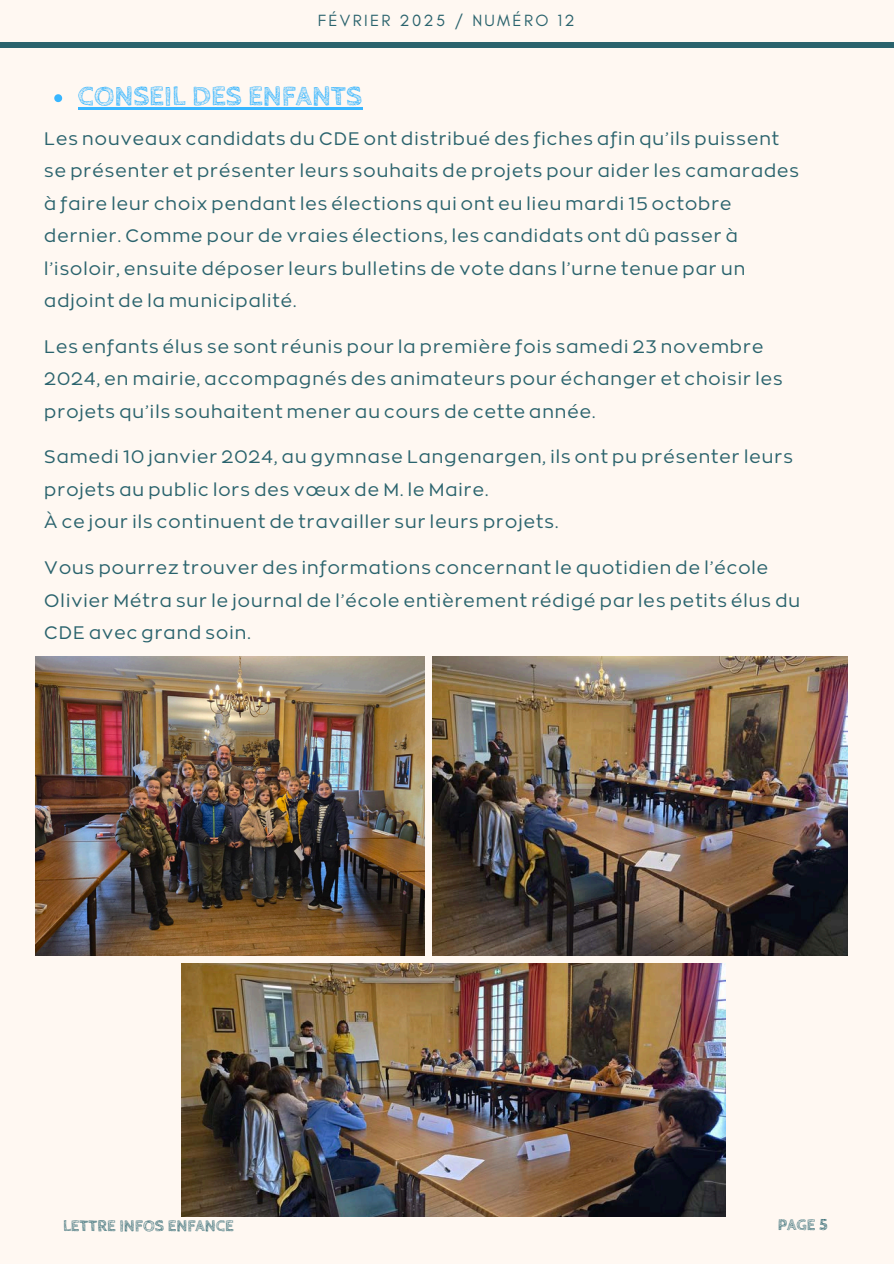
<style>
.page{position:relative;width:894px;height:1264px;background:#fff}
.page>*{position:absolute;margin:0;border:0;box-sizing:border-box;transform-origin:0 0}
.t1{font:700 28.5px "Cabin Sketch";color:#38b6ff}
.t2{font:18px/32.5px "RTL Corporative Regular";letter-spacing:.06em;color:#2a636d}
.t3{font:700 16.5px "Cabin Sketch";color:#2a636d}
.t4{font:16.5px "Glacial Indifference";letter-spacing:.14em;color:#2a636d}
</style>
<div class="page">
<div style="left:0;top:0;width:893px;height:1263px;background:#fff8f2"></div>
<div style="left:0;top:42px;width:893px;height:6px;background:#2a636d"></div>
<img style="left:35px;top:656px;width:389px;height:299px">
<img style="left:432px;top:656px;width:414px;height:299px">
<img style="left:182px;top:963px;width:543px;height:253px">
<svg style="left:54px;top:94px;width:8px;height:8px"></svg>
<hr style="left:78px;top:108px;width:284px;height:2px;background:#38b6ff">
<p class="t4" style="left:318px;top:11px;width:258px">FÉVRIER 2025 / NUMÉRO 12</p>
<p class="t1" style="left:78px;top:81px;width:286px">CONSEIL DES ENFANTS</p>
<h3 class="t2" style="left:44px;top:121px;width:756px">Les nouveaux candidats du CDE ont distribué des fiches afin qu’ils puissent se présenter et présenter leurs souhaits de projets pour aider les camarades à faire leur choix pendant les élections qui ont eu lieu mardi 15 octobre dernier. Comme pour de vraies élections, les candidats ont dû passer à l’isoloir, ensuite déposer leurs bulletins de vote dans l’urne tenue par un adjoint de la municipalité.</h3>
<p class="t2" style="left:44px;top:329px;width:739px">Les enfants élus se sont réunis pour la première fois samedi 23 novembre<br>2024, en mairie, accompagnés des animateurs pour échanger et choisir les projets qu’ils souhaitent mener au cours de cette année.</p>
<p class="t2" style="left:44px;top:439px;width:750px">Samedi 10 janvier 2024, au gymnase Langenargen, ils ont pu présenter leurs projets au public lors des vœux de M. le Maire.</p>
<p class="t2" style="left:44px;top:504px;width:515px">À ce jour ils continuent de travailler sur leurs projets.</p>
<p class="t2" style="left:44px;top:550px;width:757px">Vous pourrez trouver des informations concernant le quotidien de l’école<br>Olivier Métra sur le journal de l’école entièrement rédigé par les petits élus du<br>CDE avec grand soin.</p>
<p class="t3" style="left:63px;top:1216px;width:172px">LETTRE INFOS ENFANCE</p>
<p class="t3" style="left:777px;top:1215px;width:52px">PAGE 5</p>
</div>
